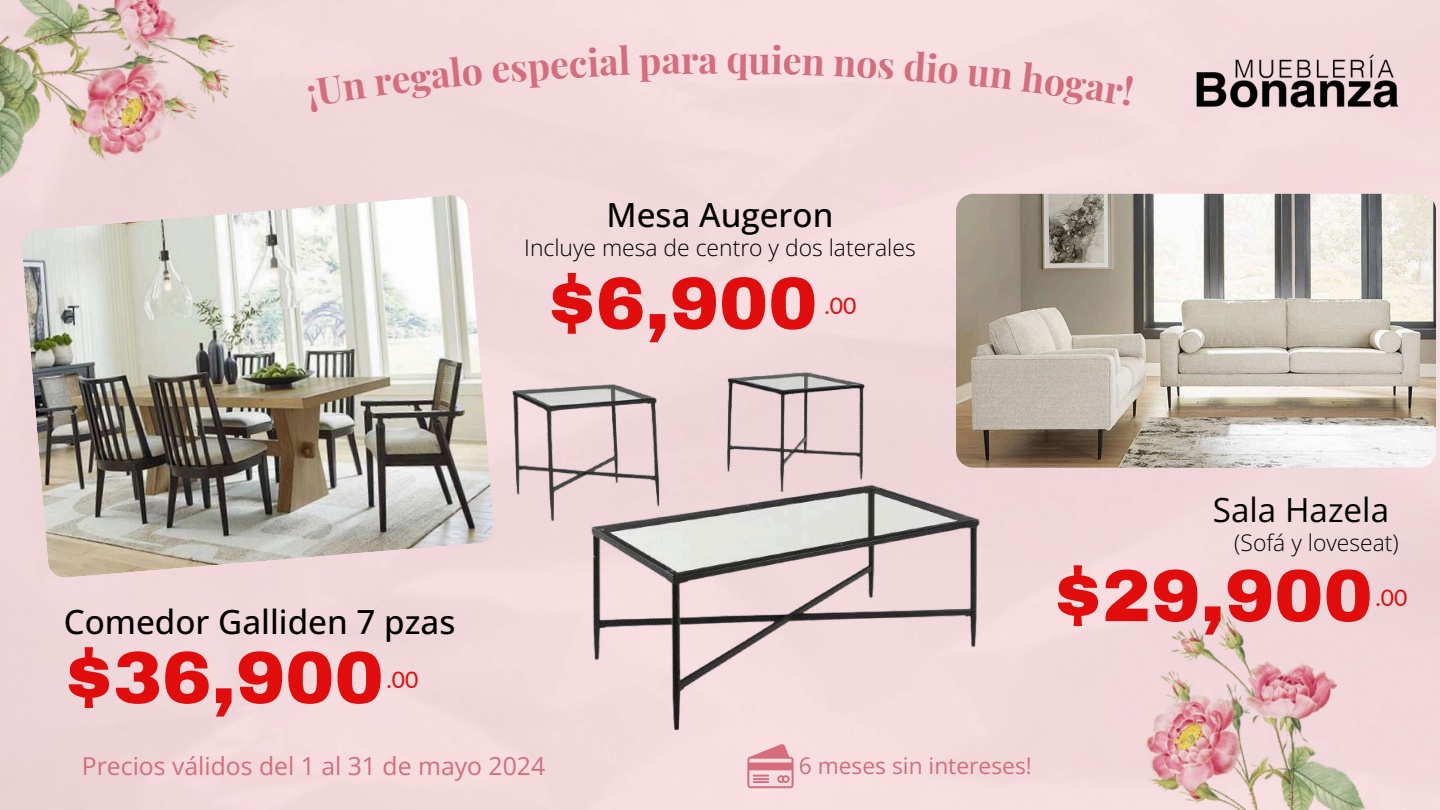
<style>
.page{position:relative;width:1440px;height:810px;background:#f3dadd}
.page>*{position:absolute;margin:0;border:0;box-sizing:border-box;transform-origin:0 0}
.t1{font:900 73.8px "Archivo";color:#e10d0d}
.t2{font:700 37.5px "Playfair Display";color:#d56d7d}
.t3{font:500 33.3px "Open Sans";color:#000}
.t4{font:33.3px "Open Sans";color:#000}
.t5{font:24.8px "Open Sans";color:#d56d7d}
.t6{font:300 22.9px "Open Sans";color:#000}
.t7{font:22.9px "Lato";color:#e10d0d}
.t8{font:22.8px "Open Sans";color:#d56d7d}
</style>
<div class="page">
<img style="left:21px;top:194px;width:474px;height:384px">
<img style="left:1195px;top:48px;width:204px;height:66px">
<img style="left:0;top:0;width:245px;height:223px">
<img style="left:956px;top:194px;width:479px;height:274px">
<img style="left:1053px;top:579px;width:387px;height:231px">
<img style="left:512px;top:372px;width:469px;height:362px">
<svg style="left:747px;top:744px;width:47px;height:44px;background:#e6a6b0"></svg>
<div style="left:308px;top:74px;width:59px;height:39px;background:#f0d8db"></div>
<div style="left:374px;top:45px;width:324px;height:54px;background:#f3dadd"></div>
<div style="left:749px;top:44px;width:76px;height:32px;background:#f8e0e2"></div>
<div style="left:834px;top:50px;width:124px;height:35px;background:#f7dfe1"></div>
<svg style="left:967px;top:65px;width:46px;height:25px"></svg>
<div style="left:1021px;top:61px;width:113px;height:45px;background:#f4dcdf"></div>
<h2 class="t2" style="left:698px;top:33px;width:52px">aq</h2>
<h3 class="t3" style="left:606px;top:191px;width:228px">Mesa Augeron</h3>
<p class="t6" style="left:524px;top:232px;width:393px">Incluye mesa de centro y dos laterales</p>
<h1 class="t1" style="left:547px;top:264px;width:272px">$6,900</h1>
<p class="t7" style="left:824px;top:291px;width:33px">.00</p>
<h3 class="t3" style="left:64px;top:598px;width:393px">Comedor Galliden 7 pzas</h3>
<h1 class="t1" style="left:64px;top:638px;width:322px">$36,900</h1>
<p class="t7" style="left:386px;top:665px;width:33px">.00</p>
<p class="t5" style="left:82px;top:749px;width:465px">Precios válidos del 1 al 31 de mayo 2024</p>
<h3 class="t4" style="left:1213px;top:486px;width:178px">Sala Hazela</h3>
<p class="t6" style="left:1234px;top:527px;width:166px">(Sofá y loveseat)</p>
<h1 class="t1" style="left:1053px;top:556px;width:322px">$29,900</h1>
<p class="t7" style="left:1375px;top:583px;width:33px">.00</p>
<p class="t8" style="left:799px;top:750px;width:235px">6 meses sin intereses!</p>
</div>
